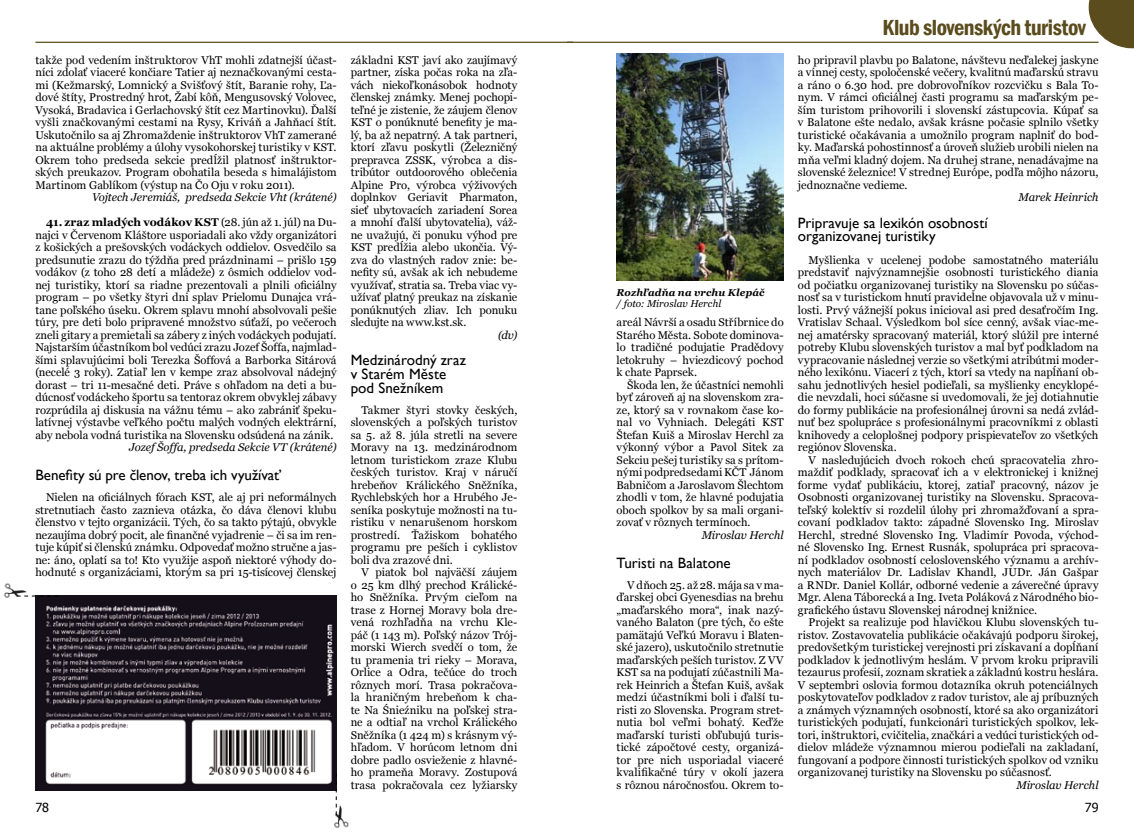
<style>
.page{position:relative;width:1134px;height:840px;background:#fff}
.page>*{position:absolute;margin:0;border:0;box-sizing:border-box;transform-origin:0 0}
.t1{font:600 condensed 22.5px "Franklin Gothic";letter-spacing:-.02em;color:#5a4c1d}
.t2{font:15px/13.8px "Gill Sans";color:#000}
.t3{font:12.5px "Tahoma";color:#000}
.t4{font:11.25px/12.5px "Georgia";letter-spacing:.005em;color:#000;text-align:justify}
.t5{font:italic 11.25px "Georgia";color:#000}
.t6{font:italic 700 10px "Georgia";letter-spacing:.015em;color:#000}
.t7{font:italic 10px "Georgia";letter-spacing:.005em;color:#000}
.s1{font-weight:700}
</style>
<div class="page">
<img style="left:334px;top:797px;width:15px;height:32px">
<img style="left:3px;top:583px;width:32px;height:15px">
<hr style="left:567px;top:42px;width:531px;height:1px;background:#5a4c1d">
<svg style="left:1082px;top:0;width:52px;height:49px"></svg>
<hr style="left:35px;top:42px;width:538px;height:1px;background:#5a4c1d">
<img style="left:617px;top:53px;width:166px;height:227px">
<img style="left:35px;top:595px;width:302px;height:195px">
<svg style="left:17px;top:595px;width:41px;height:1px"></svg>
<svg style="left:336px;top:773px;width:1px;height:42px"></svg>
<p class="t4" style="left:35px;top:54px;width:303px">takže pod vedením inštruktorov VhT mohli zdatnejší účast&shy;níci zdolať viaceré končiare Tatier aj neznačkovanými cesta&shy;mi (Kežmarský, Lomnický a Svišťový štít, Baranie rohy, Ľa&shy;dové štíty, Prostredný hrot, Žabí kôň, Mengusovský Volovec, Vysoká, Bradavica i Gerlachovský štít cez Martinovku). Ďalší vyšli značkovanými cestami na Rysy, Kriváň a Jahňací štít.<br>Uskutočnilo sa aj Zhromaždenie inštruktorov VhT zamerané na aktuálne problémy a úlohy vysokohorskej turistiky v KST.<br>Okrem toho predseda sekcie predĺžil platnosť inštruktor&shy;ských preukazov. Program obohatila beseda s himalájistom Martinom Gablíkom (výstup na Čo Oju v roku 2011).</p>
<p class="t5" style="left:92px;top:191px;width:246px">Vojtech Jeremiáš, predseda Sekcie Vht (krátené)</p>
<p class="t4" style="left:35px;top:216px;width:303px;text-indent:11px"><span class="s1">41. zraz mladých vodákov KST</span> (28. jún až 1. júl) na Du&shy;najci v Červenom Kláštore usporiadali ako vždy organizátori z košických a prešovských vodáckych oddielov. Osvedčilo sa predsunutie zrazu do týždňa pred prázdninami – prišlo 159 vodákov (z toho 28 detí a mládeže) z ôsmich oddielov vod&shy;nej turistiky, ktorí sa riadne prezentovali a plnili oficiálny program – po všetky štyri dni splav Prielomu Dunajca vrá&shy;tane poľského úseku. Okrem splavu mnohí absolvovali pešie túry, pre deti bolo pripravené množstvo súťaží, po večeroch zneli gitary a premietali sa zábery z iných vodáckych podujatí.<br>Najstarším účastníkom bol vedúci zrazu Jozef Šoffa, najmlad&shy;šími splavujúcimi boli Terezka Šoffová a Barborka Sitárová (necelé 3 roky). Zatiaľ len v kempe zraz absolvoval nádejný dorast – tri 11-mesačné deti. Práve s ohľadom na deti a bu&shy;dúcnosť vodáckeho športu sa tentoraz okrem obvyklej zábavy rozprúdila aj diskusia na vážnu tému – ako zabrániť špeku&shy;latívnej výstavbe veľkého počtu malých vodných elektrární, aby nebola vodná turistika na Slovensku odsúdená na zánik.</p>
<p class="t5" style="left:129px;top:441px;width:209px">Jozef Šoffa, predseda Sekcie VT (krátené)</p>
<h2 class="t2" style="left:35px;top:468px;width:247px">Benefity sú pre členov, treba ich využívať</h2>
<p class="t4" style="left:35px;top:491px;width:303px;text-indent:11px">Nielen na oficiálnych fórach KST, ale aj pri neformálnych stretnutiach často zaznieva otázka, čo dáva členovi klubu členstvo v tejto organizácii. Tých, čo sa takto pýtajú, obvykle nezaujíma dobrý pocit, ale finančné vyjadrenie – či sa im ren&shy;tuje kúpiť si členskú známku. Odpovedať možno stručne a jas&shy;ne: áno, oplatí sa to! Kto využije aspoň niektoré výhody do&shy;hodnuté s organizáciami, ktorým sa pri 15-tisícovej členskej</p>
<p class="t4" style="left:351px;top:54px;width:168px">základni KST javí ako zaujímavý partner, získa počas roka na zľa&shy;vách niekoľkonásobok hodnoty členskej známky. Menej pochopi&shy;teľné je zistenie, že záujem členov KST o ponúknuté benefity je ma&shy;lý, ba až nepatrný. A tak partneri, ktorí zľavu poskytli (Železničný prepravca ZSSK, výrobca a dis&shy;tribútor outdoorového oblečenia Alpine Pro, výrobca výživových doplnkov Geriavit Pharmaton, sieť ubytovacích zariadení Sorea a mnohí ďalší ubytovatelia), váž&shy;ne uvažujú, či ponuku výhod pre KST predĺžia alebo ukončia. Vý&shy;zva do vlastných radov znie: be&shy;nefity sú, avšak ak ich nebudeme využívať, stratia sa. Treba viac vy&shy;užívať platný preukaz na získanie ponúknutých zliav. Ich ponuku sledujte na www.kst.sk.</p>
<p class="t5" style="left:498px;top:328px;width:21px">(dv)</p>
<h2 class="t2" style="left:351px;top:353px;width:117px">Medzinárodný zraz v Starém Měste pod Snežníkem</h2>
<p class="t4" style="left:351px;top:404px;width:168px;text-indent:11px">Takmer štyri stovky českých, slovenských a poľských turistov sa 5. až 8. júla stretli na severe Moravy na 13. medzinárodnom letnom turistickom zraze Klubu českých turistov. Kraj v náručí hrebeňov Králického Sněžníka, Rychlebských hor a Hrubého Je&shy;seníka poskytuje možnosti na tu&shy;ristiku v nenarušenom horskom prostredí. Ťažiskom bohatého programu pre peších i cyklistov boli dva zrazové dni.</p>
<p class="t4" style="left:351px;top:566px;width:168px;text-indent:11px">V piatok bol najväčší záujem o 25 km dlhý prechod Králické&shy;ho Sněžníka. Prvým cieľom na trase z Hornej Moravy bola dre&shy;vená rozhľadňa na vrchu Kle&shy;páč (1 143 m). Poľský názov Trój&shy;morski Wierch svedčí o tom, že tu pramenia tri rieky – Morava, Orlice a Odra, tečúce do troch rôznych morí. Trasa pokračova&shy;la hraničným hrebeňom k cha&shy;te Na Śnieźniku na poľskej stra&shy;ne a odtiaľ na vrchol Králického Sněžníka (1 424 m) s krásnym vý&shy;hľadom. V horúcom letnom dni dobre padlo osvieženie z hlavné&shy;ho prameňa Moravy. Zostupová trasa pokračovala cez lyžiarsky</p>
<p class="t6" style="left:617px;top:286px;width:150px">Rozhľadňa na vrchu Klepáč</p>
<p class="t7" style="left:617px;top:298px;width:106px">/ foto: Miroslav Herchl</p>
<p class="t4" style="left:617px;top:316px;width:169px">areál Návrší a osadu Stříbrnice do Starého Města. Sobote dominova&shy;lo tradičné podujatie Pradědovy letokruhy – hviezdicový pochod k chate Paprsek.</p>
<p class="t4" style="left:617px;top:379px;width:169px;text-indent:11px">Škoda len, že účastníci nemohli byť zároveň aj na slovenskom zra&shy;ze, ktorý sa v rovnakom čase ko&shy;nal vo Vyhniach. Delegáti KST Štefan Kuiš a Miroslav Herchl za výkonný výbor a Pavol Sitek za Sekciu pešej turistiky sa s prítom&shy;nými podpredsedami KČT Jánom Babničom a Jaroslavom Šlechtom zhodli v tom, že hlavné podujatia oboch spolkov by sa mali organi&shy;zovať v rôznych termínoch.</p>
<p class="t5" style="left:702px;top:528px;width:84px">Miroslav Herchl</p>
<h2 class="t2" style="left:617px;top:556px;width:116px">Turisti na Balatone</h2>
<p class="t4" style="left:617px;top:579px;width:169px;text-indent:11px">V dňoch 25. až 28. mája sa v ma&shy;ďarskej obci Gyenesdias na brehu „maďarského mora“, inak nazý&shy;vaného Balaton (pre tých, čo ešte pamätajú Veľkú Moravu i Blaten&shy;ské jazero), uskutočnilo stretnutie maďarských peších turistov. Z VV KST sa na podujatí zúčastnili Ma&shy;rek Heinrich a Štefan Kuiš, avšak medzi účastníkmi boli i ďalší tu&shy;risti zo Slovenska. Program stret&shy;nutia bol veľmi bohatý. Keďže maďarskí turisti obľubujú turis&shy;tické zápočtové cesty, organizá&shy;tor pre nich usporiadal viaceré kvalifikačné túry v okolí jazera s rôznou náročnosťou. Okrem to-</p>
<h1 class="t1" style="left:882px;top:12px;width:205px">Klub slovenských turistov</h1>
<p class="t4" style="left:798px;top:54px;width:302px">ho pripravil plavbu po Balatone, návštevu neďalekej jaskyne a vínnej cesty, spoločenské večery, kvalitnú maďarskú stravu a ráno o 6.30 hod. pre dobrovoľníkov rozcvičku s Bala To&shy;nym. V rámci oficiálnej časti programu sa maďarským pe&shy;ším turistom prihovorili i slovenskí zástupcovia. Kúpať sa v Balatone ešte nedalo, avšak krásne počasie splnilo všetky turistické očakávania a umožnilo program naplniť do bod&shy;ky. Maďarská pohostinnosť a úroveň služieb urobili nielen na mňa veľmi kladný dojem. Na druhej strane, nenadávajme na slovenské železnice! V strednej Európe, podľa môjho názoru, jednoznačne vedieme.</p>
<p class="t5" style="left:1018px;top:191px;width:82px">Marek Heinrich</p>
<h2 class="t2" style="left:798px;top:216px;width:191px">Pripravuje sa lexikón osobností organizovanej turistiky</h2>
<p class="t4" style="left:798px;top:254px;width:302px;text-indent:11px">Myšlienka v ucelenej podobe samostatného materiálu predstaviť najvýznamnejšie osobnosti turistického diania od počiatku organizovanej turistiky na Slovensku po súčas&shy;nosť sa v turistickom hnutí pravidelne objavovala už v minu&shy;losti. Prvý vážnejší pokus inicioval asi pred desaťročím Ing.<br>Vratislav Schaal. Výsledkom bol síce cenný, avšak viac-me&shy;nej amatérsky spracovaný materiál, ktorý slúžil pre interné potreby Klubu slovenských turistov a mal byť podkladom na vypracovanie následnej verzie so všetkými atribútmi moder&shy;ného lexikónu. Viacerí z tých, ktorí sa vtedy na napĺňaní ob&shy;sahu jednotlivých hesiel podieľali, sa myšlienky encyklopé&shy;die nevzdali, hoci súčasne si uvedomovali, že jej dotiahnutie do formy publikácie na profesionálnej úrovni sa nedá zvlád&shy;nuť bez spolupráce s profesionálnymi pracovníkmi z oblasti knihovedy a celoplošnej podpory prispievateľov zo všetkých regiónov Slovenska.</p>
<p class="t4" style="left:798px;top:454px;width:302px;text-indent:11px">V nasledujúcich dvoch rokoch chcú spracovatelia zhro&shy;maždiť podklady, spracovať ich a v elektronickej i knižnej forme vydať publikáciu, ktorej, zatiaľ pracovný, názov je Osobnosti organizovanej turistiky na Slovensku. Spracova&shy;teľský kolektív si rozdelil úlohy pri zhromažďovaní a spra&shy;covaní podkladov takto: západné Slovensko Ing. Miroslav Herchl, stredné Slovensko Ing. Vladimír Povoda, východ&shy;né Slovensko Ing. Ernest Rusnák, spolupráca pri spracova&shy;ní podkladov osobností celoslovenského významu a archív&shy;nych materiálov Dr. Ladislav Khandl, JUDr. Ján Gašpar a RNDr. Daniel Kollár, odborné vedenie a záverečné úpravy Mgr. Alena Táborecká a Ing. Iveta Poláková z Národného bio&shy;grafického ústavu Slovenskej národnej knižnice.</p>
<p class="t4" style="left:798px;top:616px;width:302px;text-indent:11px">Projekt sa realizuje pod hlavičkou Klubu slovenských tu&shy;ristov. Zostavovatelia publikácie očakávajú podporu širokej, predovšetkým turistickej verejnosti pri získavaní a dopĺňaní podkladov k jednotlivým heslám. V prvom kroku pripravili tezaurus profesií, zoznam skratiek a základnú kostru heslára.<br>V septembri oslovia formou dotazníka okruh potenciálnych poskytovateľov podkladov z radov turistov, ale aj príbuzných a známych významných osobností, ktoré sa ako organizátori turistických podujatí, funkcionári turistických spolkov, lek&shy;tori, inštruktori, cvičitelia, značkári a vedúci turistických od&shy;dielov mládeže významnou mierou podieľali na zakladaní, fungovaní a podpore činnosti turistických spolkov od vzniku organizovanej turistiky na Slovensku po súčasnosť.</p>
<p class="t5" style="left:1016px;top:778px;width:84px">Miroslav Herchl</p>
<p class="t3" style="left:35px;top:799px;width:15px">78</p>
<p class="t3" style="left:1085px;top:799px;width:15px">79</p>
</div>
